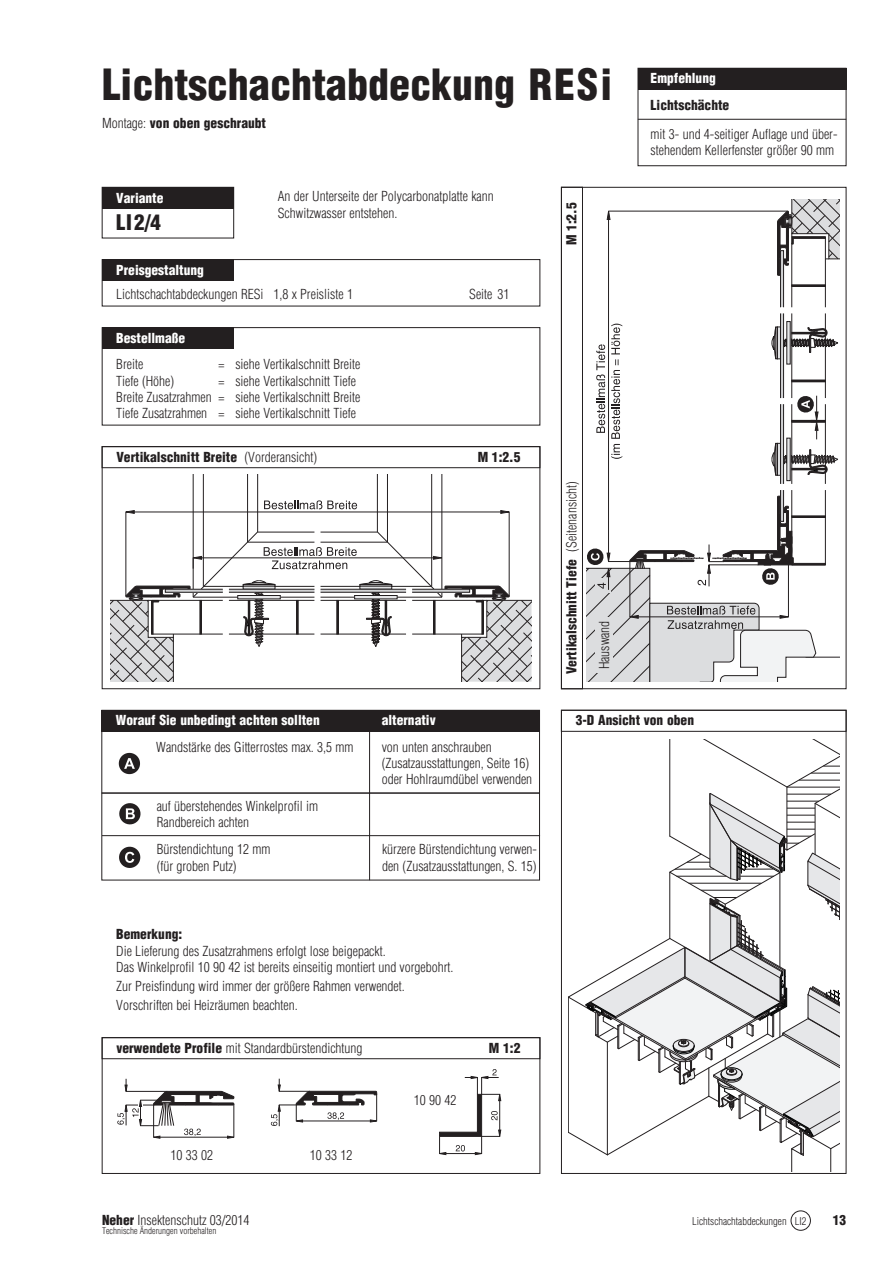
<style>
.page{position:relative;width:893px;height:1263px;background:#fff}
.page>*{position:absolute;margin:0;border:0;box-sizing:border-box;transform-origin:0 0}
.t1{font:900 condensed 42px "Helvetica";color:#231f20}
.t2{font:900 condensed 21px "Helvetica";color:#231f20}
.t3{font:300 condensed 13.5px/16.2px "Helvetica";color:#231f20}
.t4{font:900 condensed 13.5px "Helvetica";color:#231f20}
.t5{font:900 condensed 13.5px "Helvetica";color:#fff}
.t6{font:300 condensed 10.5px "Helvetica";color:#231f20}
.t7{font:300 condensed 9px "Helvetica";color:#231f20}
.s1{font-weight:300}
.s2{font-weight:900}
</style>
<div class="page">
<div style="left:102px;top:447px;width:438px;height:21px;border:1px solid #231f20"></div>
<div style="left:102px;top:447px;width:438px;height:242px;border:1px solid #231f20"></div>
<div style="left:561px;top:187px;width:285px;height:502px;border:1px solid #231f20"></div>
<svg style="left:102px;top:710px;width:744px;height:464px"></svg>
<div style="left:102px;top:187px;width:132px;height:21px;background:#231f20"></div>
<div style="left:102px;top:187px;width:132px;height:51px;border:1px solid #231f20"></div>
<div style="left:102px;top:327px;width:132px;height:22px;background:#231f20"></div>
<div style="left:102px;top:327px;width:438px;height:98px;border:1px solid #231f20"></div>
<div style="left:102px;top:259px;width:132px;height:22px;background:#231f20"></div>
<div style="left:102px;top:259px;width:438px;height:47px;border:1px solid #231f20"></div>
<svg style="left:596px;top:344px;width:9px;height:89px"></svg>
<svg style="left:607px;top:210px;width:3px;height:10px"></svg>
<hr style="left:608px;top:211px;width:179px;height:1px;background:#231f20">
<hr style="left:805px;top:657px;width:35px;height:1px;background:#231f20">
<svg style="left:611px;top:324px;width:11px;height:135px"></svg>
<hr style="left:791px;top:490px;width:1px;height:69px;background:#231f20">
<hr style="left:791px;top:404px;width:1px;height:80px;background:#231f20">
<hr style="left:825px;top:490px;width:1px;height:75px;background:#231f20">
<hr style="left:825px;top:404px;width:1px;height:80px;background:#231f20">
<hr style="left:791px;top:243px;width:1px;height:64px;background:#231f20">
<hr style="left:791px;top:313px;width:1px;height:85px;background:#231f20">
<hr style="left:825px;top:237px;width:1px;height:70px;background:#231f20">
<hr style="left:825px;top:313px;width:1px;height:85px;background:#231f20">
<svg style="left:777px;top:199px;width:63px;height:77px"></svg>
<div style="left:786px;top:321px;width:4px;height:43px;border:1px solid #231f20"></div>
<div style="left:780px;top:490px;width:4px;height:32px;border:1px solid #231f20"></div>
<hr style="left:780px;top:404px;width:3px;height:80px;background:#d1d2d4">
<hr style="left:783px;top:404px;width:1px;height:80px;background:#231f20">
<hr style="left:780px;top:404px;width:1px;height:80px;background:#231f20">
<div style="left:791px;top:285px;width:34px;height:2px;border:1px solid #231f20"></div>
<div style="left:780px;top:250px;width:4px;height:57px;border:1px solid #231f20"></div>
<hr style="left:780px;top:313px;width:3px;height:85px;background:#d1d2d4">
<hr style="left:783px;top:313px;width:1px;height:85px;background:#231f20">
<hr style="left:780px;top:313px;width:1px;height:85px;background:#231f20">
<svg style="left:771px;top:323px;width:67px;height:158px"></svg>
<hr style="left:608px;top:220px;width:1px;height:333px;background:#231f20">
<svg style="left:586px;top:496px;width:240px;height:186px"></svg>
<svg style="left:264px;top:500px;width:93px;height:9px"></svg>
<svg style="left:125px;top:510px;width:10px;height:4px"></svg>
<svg style="left:500px;top:510px;width:10px;height:4px"></svg>
<hr style="left:509px;top:512px;width:1px;height:84px;background:#231f20">
<hr style="left:126px;top:512px;width:1px;height:84px;background:#231f20">
<hr style="left:134px;top:512px;width:367px;height:1px;background:#231f20">
<hr style="left:257px;top:474px;width:1px;height:58px;background:#231f20">
<hr style="left:203px;top:474px;width:1px;height:112px;background:#231f20">
<hr style="left:193px;top:474px;width:1px;height:115px;background:#231f20">
<hr style="left:247px;top:474px;width:1px;height:68px;background:#231f20">
<hr style="left:441px;top:474px;width:1px;height:115px;background:#231f20">
<hr style="left:431px;top:474px;width:1px;height:112px;background:#231f20">
<hr style="left:387px;top:474px;width:1px;height:68px;background:#231f20">
<hr style="left:377px;top:474px;width:1px;height:58px;background:#231f20">
<svg style="left:110px;top:531px;width:421px;height:151px"></svg>
<div style="left:408px;top:1067px;width:102px;height:102px;background:#fff"></div>
<svg style="left:439px;top:1069px;width:62px;height:86px"></svg>
<div style="left:102px;top:927px;width:438px;height:88px;background:#fff"></div>
<div style="left:268px;top:1067px;width:125px;height:68px;background:#fff"></div>
<svg style="left:271px;top:1079px;width:107px;height:47px"></svg>
<svg style="left:568px;top:740px;width:273px;height:431px"></svg>
<div style="left:595px;top:617px;width:17px;height:56px;background:#dcdddf"></div>
<div style="left:102px;top:710px;width:438px;height:21px;background:#231f20"></div>
<div style="left:102px;top:710px;width:438px;height:170px;border:1px solid #231f20"></div>
<div style="left:108px;top:738px;width:42px;height:51px;background:#fff"></div>
<svg style="left:118px;top:752px;width:22px;height:23px"></svg>
<div style="left:155px;top:738px;width:382px;height:51px;background:#fff"></div>
<div style="left:155px;top:797px;width:379px;height:34px;background:#fff"></div>
<div style="left:108px;top:797px;width:42px;height:34px;background:#fff"></div>
<svg style="left:119px;top:803px;width:22px;height:22px"></svg>
<hr style="left:102px;top:793px;width:438px;height:1px;background:#231f20">
<div style="left:791px;top:1211px;width:19px;height:19px;border:1px solid #231f20;border-radius:50%"></div>
<div style="left:638px;top:68px;width:208px;height:21px;background:#231f20"></div>
<div style="left:638px;top:68px;width:208px;height:98px;border:1px solid #231f20"></div>
<hr style="left:638px;top:119px;width:208px;height:1px;background:#231f20">
<div style="left:155px;top:841px;width:384px;height:34px;background:#fff"></div>
<div style="left:108px;top:841px;width:42px;height:34px;background:#fff"></div>
<svg style="left:119px;top:846px;width:22px;height:22px"></svg>
<hr style="left:102px;top:835px;width:438px;height:1px;background:#231f20">
<hr style="left:369px;top:710px;width:1px;height:170px;background:#231f20">
<div style="left:113px;top:1078px;width:126px;height:64px;background:#fff"></div>
<svg style="left:117px;top:1079px;width:118px;height:60px"></svg>
<h1 class="t1" style="left:102px;top:68px;width:511px">Lichtschachtabdeckung RESi</h1>
<p class="t4" style="left:102px;top:118px;width:166px"><span class="s1">Montage:</span> von oben geschraubt</p>
<p class="t5" style="left:116px;top:192px;width:49px">Variante</p>
<h2 class="t2" style="left:116px;top:214px;width:46px">LI2/4</h2>
<p class="t5" style="left:116px;top:265px;width:89px">Preisgestaltung</p>
<p class="t3" style="left:278px;top:190px;width:217px">An der Unterseite der Polycarbonatplatte kann<br>Schwitzwasser entstehen.</p>
<p class="t3" style="left:116px;top:287px;width:238px">Lichtschachtabdeckungen RESi 1,8 x Preisliste 1</p>
<p class="t3" style="left:469px;top:287px;width:42px">Seite 31</p>
<p class="t5" style="left:116px;top:333px;width:70px">Bestellmaße</p>
<p class="t3" style="left:116px;top:358px;width:28px">Breite</p>
<p class="t3" style="left:218px;top:358px;width:144px">= siehe Vertikalschnitt Breite</p>
<p class="t3" style="left:116px;top:374px;width:60px">Tiefe (Höhe)</p>
<p class="t3" style="left:116px;top:374px;width:246px;text-indent:102px">= siehe Vertikalschnitt Tiefe<br>Breite Zusatzrahmen = siehe Vertikalschnitt Breite<br>Tiefe Zusatzrahmen = siehe Vertikalschnitt Tiefe</p>
<p class="t4" style="left:116px;top:452px;width:202px">Vertikalschnitt Breite <span class="s1">(Vorderansicht)</span></p>
<p class="t4" style="left:478px;top:452px;width:44px">M 1:2.5</p>
<p class="t4" style="left:566px;top:245px;width:44px;rotate:-90deg">M 1:2.5</p>
<p class="t4" style="left:566px;top:674px;width:195px;rotate:-90deg">Vertikalschnitt Tiefe <span class="s1">(Seitenansicht)</span></p>
<p class="t3" style="left:597px;top:669px;width:50px;rotate:-90deg">Hauswand</p>
<p class="t5" style="left:650px;top:73px;width:67px">Empfehlung</p>
<p class="t4" style="left:650px;top:100px;width:80px">Lichtschächte</p>
<p class="t3" style="left:650px;top:127px;width:188px">mit 3- und 4-seitiger Auflage und über&shy;stehendem Kellerfenster größer 90 mm</p>
<p class="t5" style="left:116px;top:715px;width:205px">Worauf Sie unbedingt achten sollten</p>
<p class="t5" style="left:382px;top:715px;width:55px">alternativ</p>
<p class="t3" style="left:156px;top:740px;width:199px">Wandstärke des Gitterrostes max. 3,5 mm</p>
<p class="t3" style="left:382px;top:740px;width:152px">von unten anschrauben (Zusatzausstattungen, Seite 16) oder Hohlraumdübel verwenden</p>
<p class="t3" style="left:157px;top:799px;width:163px">auf überstehendes Winkelprofil im<br>Randbereich achten</p>
<p class="t3" style="left:157px;top:843px;width:115px">Bürstendichtung 12 mm</p>
<p class="t3" style="left:382px;top:843px;width:157px">kürzere Bürstendichtung verwen-</p>
<p class="t3" style="left:157px;top:859px;width:82px">(für groben Putz)</p>
<p class="t3" style="left:382px;top:859px;width:156px">den (Zusatzausstattungen, S. 15)</p>
<p class="t4" style="left:116px;top:929px;width:68px">Bemerkung:</p>
<p class="t3" style="left:116px;top:944px;width:339px">Die Lieferung des Zusatzrahmens erfolgt lose beigepackt.<br>Das Winkelprofil 10 90 42 ist bereits einseitig montiert und vorgebohrt.</p>
<p class="t3" style="left:116px;top:978px;width:290px;line-height:19.2px">Zur Preisfindung wird immer der größere Rahmen verwendet.<br>Vorschriften bei Heizräumen beachten.</p>
<p class="t3" style="left:116px;top:1041px;width:248px"><span class="s2">verwendete Profile</span> mit Standardbürstendichtung</p>
<p class="t4" style="left:489px;top:1043px;width:33px">M 1:2</p>
<p class="t3" style="left:170px;top:1148px;width:44px">10 33 02</p>
<p class="t3" style="left:102px;top:1213px;width:149px"><span class="s2">Neher</span> Insektenschutz 03/2014</p>
<p class="t7" style="left:102px;top:1227px;width:116px">Technische Änderungen vorbehalten</p>
<p class="t3" style="left:310px;top:1148px;width:44px">10 33 12</p>
<p class="t3" style="left:414px;top:1093px;width:44px">10 90 42</p>
<p class="t4" style="left:576px;top:715px;width:120px">3-D Ansicht von oben</p>
<p class="t6" style="left:692px;top:1217px;width:116px">Lichtschachtabdeckungen LI2</p>
<p class="t4" style="left:833px;top:1215px;width:15px">13</p>
</div>
